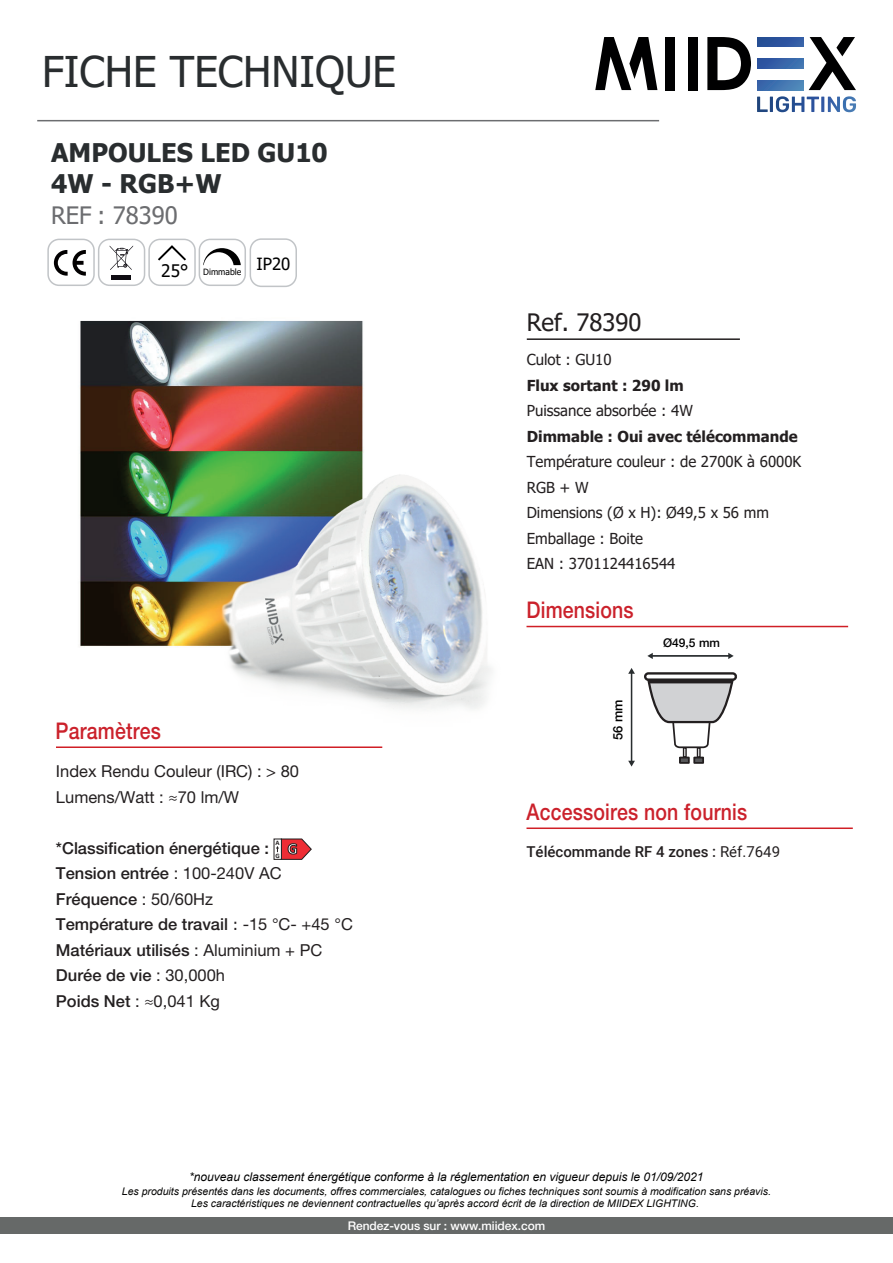
<style>
.page{position:relative;width:893px;height:1263px;background:#fff}
.page>*{position:absolute;margin:0;border:0;box-sizing:border-box;transform-origin:0 0}
.t1{font:42.3px "Tahoma";color:#292d2f}
.t2{font:700 25.65px/30.6px "Tahoma";color:#292d2f}
.t3{font:24px "Tahoma";color:#6c6d70}
.t4{font:24px "Tahoma";color:#231f20}
.t5{font:500 22.95px "Helvetica Neue LT Std";letter-spacing:.01em;color:#cb212b;scale:.85 1}
.t6{font:500 16.5px/25.5px "Helvetica Neue LT Std";color:#231f20}
.t7{font:16.5px/25.5px "Helvetica Neue LT Std";color:#231f20}
.t8{font:15.15px/25.5px "Tahoma";color:#231f20}
.t9{font:700 15.15px "Tahoma";color:#231f20}
.t10{font:500 15px "Roboto";color:#231f20}
.t11{font:500 13.05px "Helvetica Neue LT Std";color:#000}
.t12{font:italic 12px "Arial";color:#000001}
.t13{font:500 12px "Helvetica Neue LT Std";letter-spacing:-.005em;color:#fff}
.t14{font:500 12px "Helvetica Neue LT Std";color:#000}
.t15{font:italic 10.5px/12.6px "Arial";color:#050504;text-align:center}
.t16{font:8.7px "Tahoma";color:#000}
.t17{font:700 6.75px/13.4px "Calibri";color:#231f20}
.s1{font-size:17.25px}
.s2{font-size:16.65px}
.s3{font-weight:400}
.s4{font-family:"Tahoma";font-weight:400;font-size:15.15px}
.s5{font-weight:400;font-size:16.65px}
</style>
<div class="page">
<img style="left:80px;top:320px;width:284px;height:327px">
<div style="left:148px;top:239px;width:48px;height:47px;border:1px solid #c1c4c7;border-radius:11px"></div>
<div style="left:199px;top:239px;width:47px;height:47px;border:1px solid #c1c4c7;border-radius:11px"></div>
<div style="left:47px;top:239px;width:48px;height:47px;border:1px solid #c1c4c7;border-radius:11px"></div>
<div style="left:98px;top:239px;width:47px;height:47px;border:1px solid #c1c4c7;border-radius:11px"></div>
<svg style="left:54px;top:250px;width:32px;height:26px"></svg>
<svg style="left:110px;top:245px;width:23px;height:25px"></svg>
<div style="left:112px;top:275px;width:19px;height:5px;background:#0f0c12"></div>
<svg style="left:158px;top:245px;width:28px;height:16px"></svg>
<svg style="left:203px;top:248px;width:38px;height:17px"></svg>
<div style="left:250px;top:238px;width:47px;height:49px;border:1px solid #c1c4c7;border-radius:11px"></div>
<hr style="left:527px;top:338px;width:213px;height:2px;background:#231f20">
<hr style="left:631px;top:672px;width:1px;height:92px;background:#292d2f">
<svg style="left:628px;top:668px;width:7px;height:6px"></svg>
<svg style="left:628px;top:761px;width:7px;height:5px"></svg>
<div style="left:680px;top:757px;width:9px;height:6px;background:#57585a"></div>
<div style="left:679px;top:757px;width:11px;height:7px;border:2px solid #231f20"></div>
<div style="left:694px;top:757px;width:9px;height:6px;background:#57585a"></div>
<div style="left:693px;top:757px;width:11px;height:7px;border:2px solid #231f20"></div>
<div style="left:683px;top:747px;width:4px;height:11px;border:1px solid #231f20"></div>
<div style="left:697px;top:747px;width:4px;height:11px;border:1px solid #231f20"></div>
<div style="left:644px;top:672px;width:93px;height:9px;border:2px solid #231f20;border-radius:3px"></div>
<svg style="left:646px;top:680px;width:89px;height:69px"></svg>
<div style="left:648px;top:680px;width:85px;height:3px;border:2px solid #231f20"></div>
<div style="left:0;top:1217px;width:893px;height:16px;background:#666968"></div>
<svg style="left:647px;top:653px;width:6px;height:6px"></svg>
<svg style="left:728px;top:653px;width:6px;height:6px"></svg>
<hr style="left:650px;top:655px;width:81px;height:2px;background:#292d2f">
<img style="left:214px;top:468px;width:277px;height:241px">
<svg style="left:274px;top:839px;width:2px;height:20px"></svg>
<svg style="left:276px;top:838px;width:36px;height:22px"></svg>
<hr style="left:56px;top:746px;width:326px;height:2px;background:#d01f26">
<hr style="left:526px;top:626px;width:322px;height:1px;background:#d01f26">
<hr style="left:526px;top:827px;width:327px;height:2px;background:#d01f26">
<hr style="left:37px;top:120px;width:622px;height:1px;background:#6c6d70">
<svg style="left:809px;top:37px;width:47px;height:53px"></svg>
<svg style="left:707px;top:37px;width:44px;height:53px"></svg>
<div style="left:688px;top:37px;width:10px;height:53px;background:#000001"></div>
<div style="left:665px;top:37px;width:10px;height:53px;background:#000001"></div>
<svg style="left:757px;top:96px;width:99px;height:16px"></svg>
<svg style="left:595px;top:37px;width:62px;height:53px"></svg>
<svg style="left:757px;top:37px;width:46px;height:9px"></svg>
<svg style="left:757px;top:59px;width:46px;height:9px"></svg>
<svg style="left:757px;top:81px;width:46px;height:9px"></svg>
<h1 class="t1" style="left:42px;top:43px;width:356px">FICHE TECHNIQUE</h1>
<h2 class="t2" style="left:51px;top:139px;width:278px">AMPOULES LED GU10<br>4W - RGB+W</h2>
<h3 class="t3" style="left:51px;top:199px;width:128px">REF : 78390</h3>
<p class="t16" style="left:161px;top:266px;width:131px"><span class="s1">25°</span> Dimmable <sup>IP20</sup></p>
<h3 class="t5" style="left:56px;top:717px;width:125px">Paramètres</h3>
<h3 class="t7" style="left:56px;top:758px;width:245px">Index Rendu Couleur (IRC) : &gt; 80<br>Lumens/Watt : <span class="s2">≈70</span> lm/W</h3>
<h3 class="t6" style="left:56px;top:835px;width:298px">*Classification énergétique :<br>Tension entrée <span class="s3">: 100-240V AC<br></span>Fréquence <span class="s3">: 50/60Hz<br></span>Température de travail <span class="s4">:</span> <span class="s3">-15 °C- +45 °C<br></span>Matériaux utilisés <span class="s3">: Aluminium + PC<br></span>Durée de vie <span class="s3">: 30,000h<br></span>Poids Net <span class="s3">:</span> <span class="s5">≈</span><span class="s3">0,041 Kg</span></h3>
<p class="t17" style="left:275px;top:836px;width:6px">A<br>G</p>
<h3 class="t4" style="left:527px;top:306px;width:116px">Ref. 78390</h3>
<h3 class="t8" style="left:527px;top:348px;width:86px">Culot : GU10</h3>
<h3 class="t9" style="left:527px;top:374px;width:158px">Flux sortant : 290 lm</h3>
<h3 class="t8" style="left:527px;top:399px;width:168px">Puissance absorbée : 4W</h3>
<h3 class="t9" style="left:527px;top:425px;width:272px">Dimmable : Oui avec télécommande</h3>
<h3 class="t8" style="left:527px;top:450px;width:276px">Température couleur : de 2700K à 6000K<br>RGB + W<br>Dimensions (Ø x H): Ø49,5 x 56 mm<br>Emballage : Boite<br>EAN : 3701124416544</h3>
<h3 class="t5" style="left:526px;top:596px;width:128px">Dimensions</h3>
<p class="t11" style="left:610px;top:740px;width:42px;rotate:-90deg">56 mm</p>
<p class="t14" style="left:663px;top:635px;width:58px">Ø49,5 mm</p>
<h3 class="t5" style="left:526px;top:798px;width:261px">Accessoires non fournis</h3>
<h3 class="t10" style="left:526px;top:841px;width:255px">Télécommande RF 4 zones : <span class="s3">Réf.7649</span></h3>
<p class="t12" style="left:189px;top:1169px;width:516px">*nouveau classement énergétique conforme à la réglementation en vigueur depuis le 01/09/2021</p>
<p class="t15" style="left:122px;top:1185px;width:650px">Les produits présentés dans les documents, offres commerciales, catalogues ou fiches techniques sont soumis à modification sans préavis.<br>Les caractéristiques ne deviennent contractuelles qu’après accord écrit de la direction de MIIDEX LIGHTING.</p>
<p class="t13" style="left:348px;top:1218px;width:199px">Rendez-vous sur : www.miidex.com</p>
</div>
